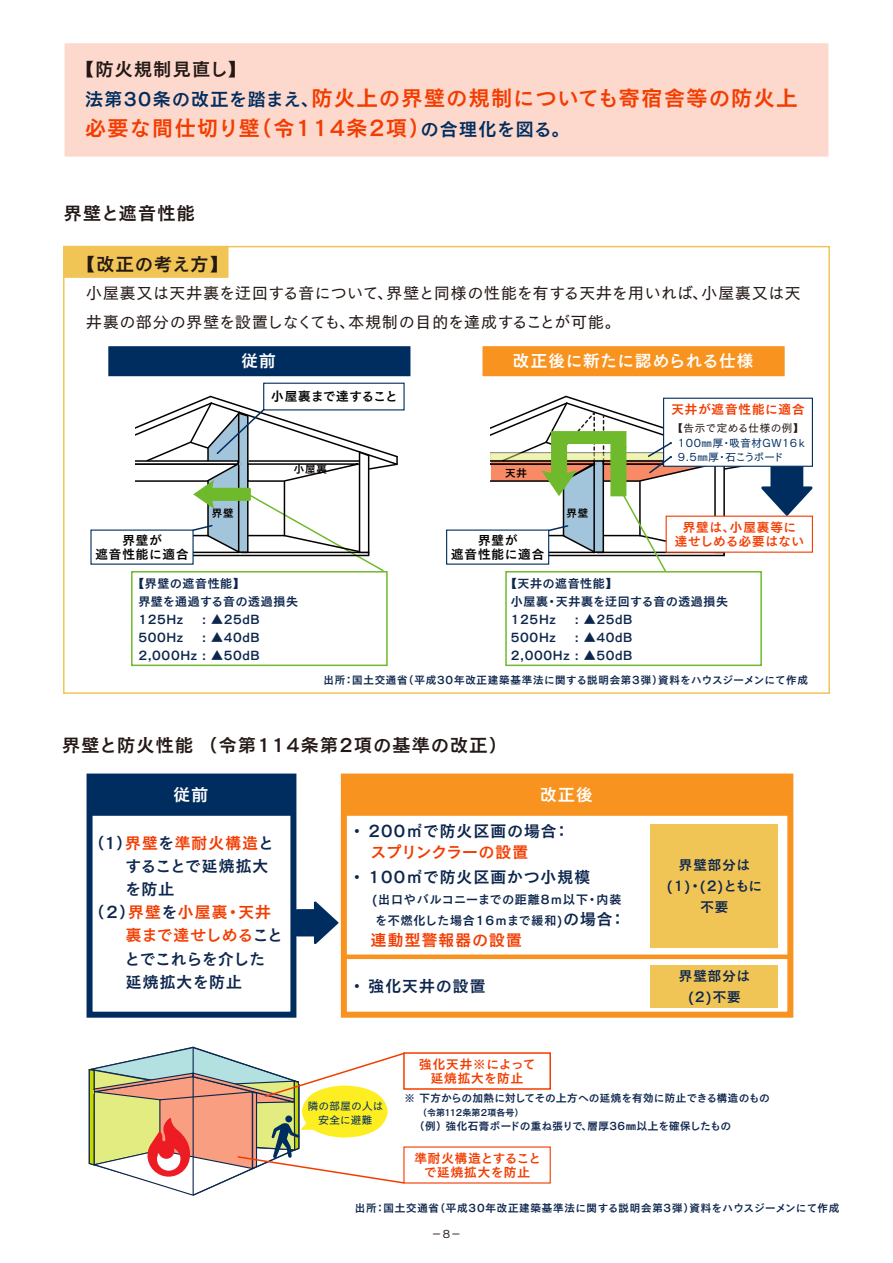
<style>
.page{position:relative;width:893px;height:1263px;background:#fff}
.page>*{position:absolute;margin:0;border:0;box-sizing:border-box;transform-origin:0 0}
.t1{font:21px/30px "New Cezanne Pro N DB";letter-spacing:.075em;color:#f33c00}
.t2{font:18px "New Cezanne Pro N DB";letter-spacing:.075em;color:#231815}
.t3{font:16.65px "New Cezanne Pro N DB";color:#fff}
.t4{font:16.5px "New Cezanne Pro N DB";letter-spacing:.055em;color:#fff}
.t5{font:15.75px/28.5px "New Cezanne Pro N M";letter-spacing:.045em;color:#231815}
.t6{font:15.75px "New Cezanne Pro N DB";letter-spacing:.075em;color:#0d264d}
.t7{font:15.75px "New Cezanne Pro N DB";letter-spacing:.065em;color:#f33c00}
.t8{font:15.75px "New Cezanne Pro N DB";letter-spacing:.005em;color:#f33c00}
.t9{font:15.75px "New Cezanne Pro N DB";letter-spacing:-.015em;color:#0d264d}
.t10{font:15.75px "New Cezanne Pro N DB";letter-spacing:.015em;color:#0d264d}
.t11{font:15.75px "New Cezanne Pro N DB";letter-spacing:-.005em;color:#f33c00}
.t12{font:13.5px/21px "New Cezanne Pro N DB";letter-spacing:.075em;color:#0d264d;text-align:center}
.t13{font:12.6px/14.1px "New Cezanne Pro N DB";letter-spacing:.075em;color:#f33c00;text-align:center}
.t14{font:12.6px/14.1px "New Cezanne Pro N DB";letter-spacing:.075em;color:#040000;text-align:center}
.t15{font:12.6px/14.1px "New Cezanne Pro N DB";letter-spacing:.045em;color:#f33c00;text-align:center}
.t16{font:12.6px "New Cezanne Pro N DB";letter-spacing:.015em;color:#040000}
.t17{font:12px/18px "New Cezanne Pro N DB";letter-spacing:.05em;color:#0d264d}
.t18{font:12px/21px "New Cezanne Pro N DB";letter-spacing:.075em;color:#0d264d}
.t19{font:10.5px "New Cezanne Pro N DB";letter-spacing:.075em;color:#0d264d}
.t20{font:10.5px "New Cezanne Pro N DB";letter-spacing:.02em;color:#0d264d}
.t21{font:10.5px "New Cezanne Pro N DB";letter-spacing:.03em;color:#0d264d}
.t22{font:10.5px/14.1px "New Cezanne Pro N M";letter-spacing:.05em;color:#002d5f}
.t23{font:10.5px "New Cezanne Pro N M";letter-spacing:.055em;color:#231815}
.t24{font:10.5px/14.1px "New Cezanne Pro N M";letter-spacing:.03em;color:#002d5f;text-align:center}
.t25{font:10.5px "New Cezanne Pro N DB";letter-spacing:.075em;color:#040000}
.t26{font:9px "New Cezanne Pro N DB";letter-spacing:-.11em;color:#0d264d}
.s1{font-size:18px;color:#002d5f}
.s2{font-family:"Koz Go Pr 6 N"}
.s3{color:#0d264d}
.s4{color:#f33c00}
.s5{font-size:15.75px}
.s6{font-size:10.5px}
</style>
<div class="page">
<div style="left:63px;top:42px;width:767px;height:116px;background:#fdd8cc;border:2px solid #fff"></div>
<div style="left:63px;top:246px;width:767px;height:448px;background:#fff;border:2px solid #f1c555"></div>
<div style="left:63px;top:246px;width:165px;height:32px;background:#f1c555;border:2px solid #f1c555"></div>
<div style="left:482px;top:346px;width:303px;height:30px;background:#f7931e;border:4px solid #f7931e"></div>
<div style="left:108px;top:346px;width:302px;height:30px;background:#002d5f;border:4px solid #002d5f"></div>
<div style="left:131px;top:571px;width:257px;height:95px;background:#fff;border:2px solid #6fba2c"></div>
<div style="left:505px;top:571px;width:257px;height:95px;background:#fff;border:2px solid #6fba2c"></div>
<svg style="left:761px;top:467px;width:51px;height:49px"></svg>
<div style="left:87px;top:773px;width:209px;height:245px;background:#fff;border:6px solid #002d5f"></div>
<div style="left:87px;top:774px;width:209px;height:42px;background:#002d5f"></div>
<div style="left:341px;top:773px;width:452px;height:245px;background:#fff;border:6px solid #f7931e"></div>
<div style="left:342px;top:774px;width:450px;height:42px;background:#f7931e"></div>
<div style="left:651px;top:824px;width:127px;height:123px;background:#f1c555"></div>
<div style="left:344px;top:954px;width:446px;height:5px;background:#f7931e"></div>
<div style="left:651px;top:965px;width:127px;height:43px;background:#f1c555"></div>
<svg style="left:296px;top:901px;width:42px;height:43px"></svg>
<div style="left:263px;top:383px;width:142px;height:27px;background:#fff;border:1px solid #002d5f"></div>
<svg style="left:135px;top:394px;width:264px;height:179px"></svg>
<div style="left:663px;top:398px;width:150px;height:69px;background:#fff;border:1px solid #002d5f"></div>
<div style="left:403px;top:1052px;width:148px;height:38px;background:#fff;border:2px solid #f33c00"></div>
<svg style="left:88px;top:1046px;width:318px;height:150px"></svg>
<svg style="left:491px;top:395px;width:263px;height:178px"></svg>
<h2 class="t2" style="left:76px;top:53px;width:171px">【防火規制見直し】</h2>
<h1 class="t1" style="left:85px;top:80px;width:714px"><span class="s1">法第30条の改正を踏まえ、</span>防火上の界壁の規制についても寄宿舎等の防火上必要な間仕切り壁（令114条2項）<span class="s1">の合理化を図る。</span></h1>
<h2 class="t2" style="left:64px;top:197px;width:133px">界壁と遮音性能</h2>
<h2 class="t2" style="left:77px;top:248px;width:152px">【改正の考え方】</h2>
<h3 class="t5" style="left:86px;top:277px;width:716px">小屋裏又は天井裏を迂回する音について、界壁と同様の性能を有する天井を用いれば、小屋裏又は天井裏の部分の界壁を設置しなくても、本規制の目的を達成することが可能。</h3>
<h3 class="t4" style="left:241px;top:346px;width:36px">従前</h3>
<h3 class="t4" style="left:513px;top:346px;width:242px">改正後に新たに認められる仕様</h3>
<p class="t16" style="left:271px;top:385px;width:128px">小屋裏まで達すること</p>
<p class="t13" style="left:671px;top:401px;width:135px">天井が遮音性能に適合</p>
<p class="t23" style="left:672px;top:419px;width:133px">【告示で定める仕様の例】</p>
<p class="t22" style="left:666px;top:434px;width:143px">・ 100㎜厚・吸音材GW16ｋ・ 9.5㎜厚・石こうボード</p>
<p class="t25" style="left:294px;top:460px;width:35px">小屋裏</p>
<p class="t25" style="left:505px;top:464px;width:23px">天井</p>
<p class="t25" style="left:212px;top:504px;width:23px">界壁</p>
<p class="t25" style="left:566px;top:504px;width:23px">界壁</p>
<p class="t14" style="left:95px;top:532px;width:95px">界壁が<br>遮音性能に適合</p>
<p class="t14" style="left:451px;top:532px;width:95px">界壁が<br>遮音性能に適合</p>
<p class="t15" style="left:675px;top:519px;width:131px">界壁は、小屋裏等に<br>達せしめる必要はない</p>
<p class="t17" style="left:138px;top:573px;width:161px;text-indent:-6px">【界壁の遮音性能】<br>界壁を通過する音の透過損失<br>125Hz</p>
<p class="t17" style="left:202px;top:609px;width:72px">: <span class="s2">▲</span>25dB　</p>
<p class="t17" style="left:511px;top:573px;width:219px;text-indent:-6px">【天井の遮音性能】<br>小屋裏・天井裏を迂回する音の透過損失<br>125Hz</p>
<p class="t17" style="left:575px;top:609px;width:59px">: <span class="s2">▲</span>25dB</p>
<p class="t17" style="left:138px;top:627px;width:123px;text-align:right">: <span class="s2">▲</span>40dB<br>2,000Hz : <span class="s2">▲</span>50dB</p>
<p class="t17" style="left:138px;top:627px;width:46px">500Hz</p>
<p class="t17" style="left:511px;top:627px;width:123px;text-align:right">: <span class="s2">▲</span>40dB<br>2,000Hz : <span class="s2">▲</span>50dB</p>
<p class="t17" style="left:511px;top:627px;width:46px">500Hz</p>
<p class="t19" style="left:323px;top:670px;width:486px">出所：国土交通省（平成30年改正建築基準法に関する説明会第3弾）資料をハウスジーメンにて作成</p>
<h2 class="t2" style="left:62px;top:729px;width:446px">界壁と防火性能 （令第114条第2項の基準の改正）</h2>
<h3 class="t3" style="left:174px;top:780px;width:36px">従前</h3>
<h3 class="t7" style="left:89px;top:829px;width:186px"><span class="s3">（１）</span>界壁<span class="s3">を</span>準耐火構造<span class="s3">と</span></h3>
<h3 class="t10" style="left:97px;top:852px;width:173px"><span class="s4">　</span> することで延焼拡大</h3>
<h3 class="t6" style="left:97px;top:875px;width:79px"><span class="s4">　</span> を防止</h3>
<h3 class="t7" style="left:89px;top:898px;width:184px"><span class="s3">（２）</span>界壁<span class="s3">を</span>小屋裏・天井</h3>
<h3 class="t8" style="left:97px;top:921px;width:188px">　 裏まで達せしめる<span class="s3">こと</span></h3>
<h3 class="t9" style="left:97px;top:945px;width:186px"><span class="s4">　</span> とでこれらを介した<span class="s4">　</span></h3>
<h3 class="t6" style="left:97px;top:968px;width:147px"><span class="s4">　</span> 延焼拡大を防止</h3>
<h3 class="t3" style="left:540px;top:780px;width:54px">改正後</h3>
<h3 class="t6" style="left:349px;top:817px;width:222px">・ 200㎡で防火区画の場合：</h3>
<h3 class="t11" style="left:370px;top:838px;width:159px">スプリンクラーの設置</h3>
<h3 class="t6" style="left:349px;top:863px;width:243px">・ 100㎡で防火区画かつ小規模</h3>
<p class="t18" style="left:372px;top:887px;width:255px">(出口やバルコニーまでの距離8ｍ以下・内装を不燃化した場合16ｍまで緩和)<span class="s5">の場合：</span></p>
<h3 class="t7" style="left:371px;top:926px;width:152px">連動型警報器の設置</h3>
<h3 class="t6" style="left:349px;top:972px;width:138px">・ 強化天井の設置</h3>
<p class="t12" style="left:667px;top:853px;width:97px">界壁部分は(1)・(2)ともに不要</p>
<p class="t12" style="left:679px;top:963px;width:73px">界壁部分は(2)不要</p>
<p class="t24" style="left:308px;top:1098px;width:77px">隣の部屋の人は安全に避難</p>
<p class="t13" style="left:419px;top:1055px;width:118px">強化天井※によって延焼拡大を防止</p>
<p class="t20" style="left:405px;top:1089px;width:366px">※ 下方からの加熱に対してその上方への延焼を有効に防止できる構造のもの</p>
<p class="t26" style="left:405px;top:1105px;width:120px"><span class="s6">　</span> （令第１１２条第２項各号）</p>
<p class="t21" style="left:405px;top:1117px;width:328px">　 （例）強化石膏ボードの重ね張りで、層厚36㎜以上を確保したもの</p>
<p class="t13" style="left:414px;top:1149px;width:128px">準耐火構造とすることで延焼拡大を防止</p>
<p class="t19" style="left:355px;top:1198px;width:486px">出所：国土交通省（平成30年改正建築基準法に関する説明会第3弾）資料をハウスジーメンにて作成</p>
<p class="t23" style="left:431px;top:1225px;width:31px">－8－</p>
</div>
